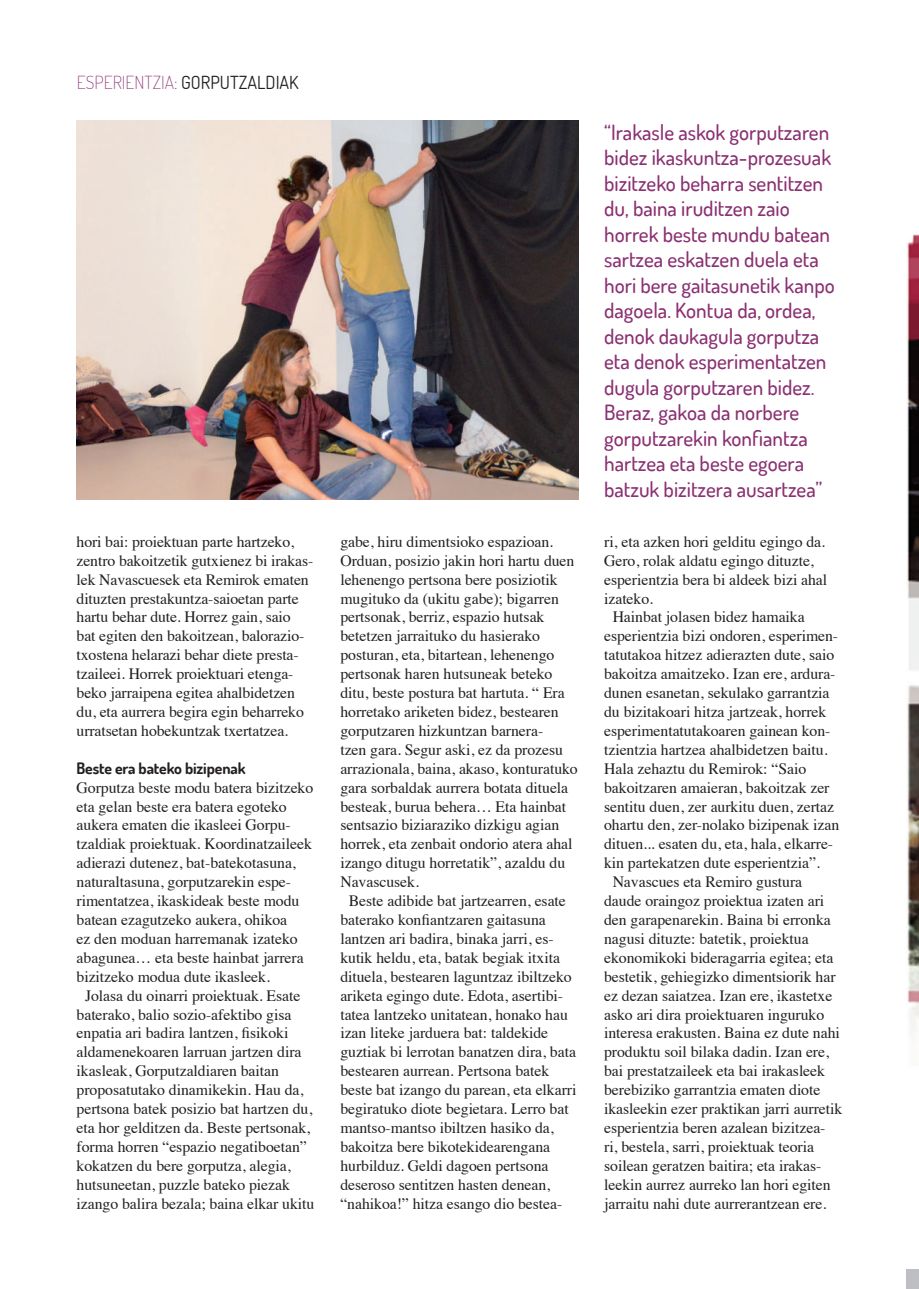
<style>
.page{position:relative;width:919px;height:1289px;background:#fff}
.page>*{position:absolute;margin:0;border:0;box-sizing:border-box;transform-origin:0 0}
.t1{font:500 21px/25.5px "Dosis";color:#8b3072}
.t2{font:200 18px "Dosis";color:#8b3072}
.t3{font:15.75px/18.9px "Times";letter-spacing:-.005em;color:#231f20}
.t4{font:700 15.75px "Dosis";letter-spacing:-.01em;color:#231f20}
.s1{font-weight:400;color:#231f20}
</style>
<div class="page">
<img style="left:77px;top:121px;width:501px;height:378px">
<img style="left:906px;top:234px;width:12px;height:803px">
<p class="t2" style="left:77px;top:71px;width:223px">ESPERIENTZIA: <span class="s1">GORPUTZALDIAK</span></p>
<p class="t3" style="left:77px;top:530px;width:238px">hori bai: proiektuan parte hartzeko, zentro bakoitzetik gutxienez bi irakas&shy;lek Navascuesek eta Remirok ematen dituzten prestakuntza-saioetan parte hartu behar dute. Horrez gain, saio bat egiten den bakoitzean, balorazio&shy;txostena helarazi behar diete presta&shy;tzaileei. Horrek proiektuari etenga&shy;beko jarraipena egitea ahalbidetzen du, eta aurrera begira egin beharreko urratsetan hobekuntzak txertatzea.</p>
<p class="t4" style="left:77px;top:757px;width:170px">Beste era bateko bizipenak</p>
<p class="t3" style="left:77px;top:776px;width:238px">Gorputza beste modu batera bizitzeko</p>
<p class="t3" style="left:77px;top:795px;width:212px">eta gelan beste era batera egoteko</p>
<p class="t3" style="left:77px;top:814px;width:216px">aukera ematen die ikasleei Gorpu-</p>
<p class="t3" style="left:77px;top:833px;width:237px">tzaldiak proiektuak. Koordinatzaileek</p>
<p class="t3" style="left:77px;top:852px;width:221px">adierazi dutenez, bat-batekotasuna,</p>
<p class="t3" style="left:77px;top:871px;width:216px">naturaltasuna, gorputzarekin espe-</p>
<p class="t3" style="left:77px;top:890px;width:224px">rimentatzea, ikaskideak beste modu</p>
<p class="t3" style="left:77px;top:908px;width:212px">batean ezagutzeko aukera, ohikoa</p>
<p class="t3" style="left:77px;top:927px;width:223px">ez den moduan harremanak izateko</p>
<p class="t3" style="left:77px;top:946px;width:229px">abagunea… eta beste hainbat jarrera</p>
<p class="t3" style="left:77px;top:965px;width:195px">bizitzeko modua dute ikasleek.</p>
<p class="t3" style="left:85px;top:984px;width:217px">Jolasa du oinarri proiektuak. Esate</p>
<p class="t3" style="left:77px;top:1003px;width:216px">baterako, balio sozio-afektibo gisa</p>
<p class="t3" style="left:77px;top:1022px;width:213px">enpatia ari badira lantzen, fisikoki</p>
<p class="t3" style="left:77px;top:1041px;width:226px">aldamenekoaren larruan jartzen dira</p>
<p class="t3" style="left:77px;top:1060px;width:204px">ikasleak, Gorputzaldiaren baitan</p>
<p class="t3" style="left:77px;top:1079px;width:228px">proposatutako dinamikekin. Hau da,</p>
<p class="t3" style="left:77px;top:1097px;width:237px">pertsona batek posizio bat hartzen du,</p>
<p class="t3" style="left:77px;top:1116px;width:235px">eta hor gelditzen da. Beste pertsonak,</p>
<p class="t3" style="left:77px;top:1135px;width:232px">forma horren “espazio negatiboetan”</p>
<p class="t3" style="left:77px;top:1154px;width:215px">kokatzen du bere gorputza, alegia,</p>
<p class="t3" style="left:77px;top:1173px;width:215px">hutsuneetan, puzzle bateko piezak</p>
<p class="t3" style="left:77px;top:1192px;width:239px">izango balira bezala; baina elkar ukitu</p>
<p class="t3" style="left:340px;top:530px;width:214px">gabe, hiru dimentsioko espazioan.</p>
<p class="t3" style="left:340px;top:549px;width:235px">Orduan, posizio jakin hori hartu duen</p>
<p class="t3" style="left:340px;top:568px;width:219px">lehenengo pertsona bere posiziotik</p>
<p class="t3" style="left:340px;top:587px;width:220px">mugituko da (ukitu gabe); bigarren</p>
<p class="t3" style="left:340px;top:606px;width:205px">pertsonak, berriz, espazio hutsak</p>
<p class="t3" style="left:340px;top:625px;width:201px">betetzen jarraituko du hasierako</p>
<p class="t3" style="left:340px;top:644px;width:215px">posturan, eta, bitartean, lehenengo</p>
<p class="t3" style="left:340px;top:663px;width:213px">pertsonak haren hutsuneak beteko</p>
<p class="t3" style="left:340px;top:682px;width:226px">ditu, beste postura bat hartuta. “ Era</p>
<p class="t3" style="left:340px;top:701px;width:220px">horretako ariketen bidez, bestearen</p>
<p class="t3" style="left:340px;top:719px;width:204px">gorputzaren hizkuntzan barnera-</p>
<p class="t3" style="left:340px;top:738px;width:224px">tzen gara. Segur aski, ez da prozesu</p>
<p class="t3" style="left:340px;top:757px;width:239px">arrazionala, baina, akaso, konturatuko</p>
<p class="t3" style="left:340px;top:776px;width:229px">gara sorbaldak aurrera botata dituela</p>
<p class="t3" style="left:340px;top:795px;width:227px">besteak, burua behera… Eta hainbat</p>
<p class="t3" style="left:340px;top:814px;width:220px">sentsazio biziaraziko dizkigu agian</p>
<p class="t3" style="left:340px;top:833px;width:234px">horrek, eta zenbait ondorio atera ahal</p>
<p class="t3" style="left:340px;top:852px;width:226px">izango ditugu horretatik”, azaldu du</p>
<p class="t3" style="left:340px;top:871px;width:80px">Navascusek.</p>
<p class="t3" style="left:349px;top:890px;width:218px">Beste adibide bat jartzearren, esate</p>
<p class="t3" style="left:340px;top:908px;width:207px">baterako konfiantzaren gaitasuna</p>
<p class="t3" style="left:340px;top:927px;width:215px">lantzen ari badira, binaka jarri, es-</p>
<p class="t3" style="left:340px;top:946px;width:221px">kutik heldu, eta, batak begiak itxita</p>
<p class="t3" style="left:340px;top:965px;width:233px">dituela, bestearen laguntzaz ibiltzeko</p>
<p class="t3" style="left:340px;top:984px;width:224px">ariketa egingo dute. Edota, asertibi-</p>
<p class="t3" style="left:340px;top:1003px;width:229px">tatea lantzeko unitatean, honako hau</p>
<p class="t3" style="left:340px;top:1022px;width:209px">izan liteke jarduera bat: taldekide</p>
<p class="t3" style="left:340px;top:1041px;width:237px">guztiak bi lerrotan banatzen dira, bata</p>
<p class="t3" style="left:340px;top:1060px;width:210px">bestearen aurrean. Pertsona batek</p>
<p class="t3" style="left:340px;top:1079px;width:237px">beste bat izango du parean, eta elkarri</p>
<p class="t3" style="left:340px;top:1097px;width:230px">begiratuko diote begietara. Lerro bat</p>
<p class="t3" style="left:340px;top:1116px;width:215px">mantso-mantso ibiltzen hasiko da,</p>
<p class="t3" style="left:340px;top:1135px;width:211px">bakoitza bere bikotekidearengana</p>
<p class="t3" style="left:340px;top:1154px;width:210px">hurbilduz. Geldi dagoen pertsona</p>
<p class="t3" style="left:340px;top:1173px;width:211px">deseroso sentitzen hasten denean,</p>
<p class="t3" style="left:340px;top:1192px;width:223px">“nahikoa!” hitza esango dio bestea-</p>
<p class="t1" style="left:604px;top:119px;width:232px">“Irakasle askok gorputzaren bidez ikaskuntza-prozesuak bizitzeko beharra sentitzen du, baina iruditzen zaio horrek beste mundu batean sartzea eskatzen duela eta hori bere gaitasunetik kanpo dagoela. Kontua da, ordea, denok daukagula gorputza eta denok esperimentatzen dugula gorputzaren bidez.<br>Beraz, gakoa da norbere gorputzarekin konfiantza hartzea eta beste egoera batzuk bizitzera ausartzea”</p>
<p class="t3" style="left:604px;top:530px;width:222px">ri, eta azken hori gelditu egingo da.</p>
<p class="t3" style="left:604px;top:549px;width:211px">Gero, rolak aldatu egingo dituzte,</p>
<p class="t3" style="left:604px;top:568px;width:224px">esperientzia bera bi aldeek bizi ahal</p>
<p class="t3" style="left:604px;top:587px;width:50px">izateko.</p>
<p class="t3" style="left:612px;top:606px;width:194px">Hainbat jolasen bidez hamaika</p>
<p class="t3" style="left:604px;top:625px;width:235px">esperientzia bizi ondoren, esperimen-</p>
<p class="t3" style="left:604px;top:644px;width:231px">tatutakoa hitzez adierazten dute, saio</p>
<p class="t3" style="left:604px;top:663px;width:233px">bakoitza amaitzeko. Izan ere, ardura-</p>
<p class="t3" style="left:604px;top:682px;width:227px">dunen esanetan, sekulako garrantzia</p>
<p class="t3" style="left:604px;top:701px;width:224px">du bizitakoari hitza jartzeak, horrek</p>
<p class="t3" style="left:604px;top:719px;width:228px">esperimentatutakoaren gainean kon-</p>
<p class="t3" style="left:604px;top:738px;width:225px">tzientzia hartzea ahalbidetzen baitu.</p>
<p class="t3" style="left:604px;top:757px;width:204px">Hala zehaztu du Remirok: “Saio</p>
<p class="t3" style="left:604px;top:776px;width:227px">bakoitzaren amaieran, bakoitzak zer</p>
<p class="t3" style="left:604px;top:795px;width:231px">sentitu duen, zer aurkitu duen, zertaz</p>
<p class="t3" style="left:604px;top:814px;width:236px">ohartu den, zer-nolako bizipenak izan</p>
<p class="t3" style="left:604px;top:833px;width:230px">dituen... esaten du, eta, hala, elkarre-</p>
<p class="t3" style="left:604px;top:852px;width:217px">kin partekatzen dute esperientzia”.</p>
<p class="t3" style="left:612px;top:871px;width:191px">Navascues eta Remiro gustura</p>
<p class="t3" style="left:604px;top:890px;width:222px">daude oraingoz proiektua izaten ari</p>
<p class="t3" style="left:604px;top:908px;width:228px">den garapenarekin. Baina bi erronka</p>
<p class="t3" style="left:604px;top:927px;width:206px">nagusi dituzte: batetik, proiektua</p>
<p class="t3" style="left:604px;top:946px;width:231px">ekonomikoki bideragarria egitea; eta</p>
<p class="t3" style="left:604px;top:965px;width:233px">bestetik, gehiegizko dimentsiorik har</p>
<p class="t3" style="left:604px;top:984px;width:230px">ez dezan saiatzea. Izan ere, ikastetxe</p>
<p class="t3" style="left:604px;top:1003px;width:222px">asko ari dira proiektuaren inguruko</p>
<p class="t3" style="left:604px;top:1022px;width:237px">interesa erakusten. Baina ez dute nahi</p>
<p class="t3" style="left:604px;top:1041px;width:226px">produktu soil bilaka dadin. Izan ere,</p>
<p class="t3" style="left:604px;top:1060px;width:222px">bai prestatzaileek eta bai irakasleek</p>
<p class="t3" style="left:604px;top:1079px;width:218px">berebiziko garrantzia ematen diote</p>
<p class="t3" style="left:604px;top:1097px;width:240px">ikasleekin ezer praktikan jarri aurretik</p>
<p class="t3" style="left:604px;top:1116px;width:223px">esperientzia beren azalean bizitzea-</p>
<p class="t3" style="left:604px;top:1135px;width:211px">ri, bestela, sarri, proiektuak teoria</p>
<p class="t3" style="left:604px;top:1154px;width:219px">soilean geratzen baitira; eta irakas-</p>
<p class="t3" style="left:604px;top:1173px;width:228px">leekin aurrez aurreko lan hori egiten</p>
<p class="t3" style="left:604px;top:1192px;width:224px">jarraitu nahi dute aurrerantzean ere.</p>
</div>
